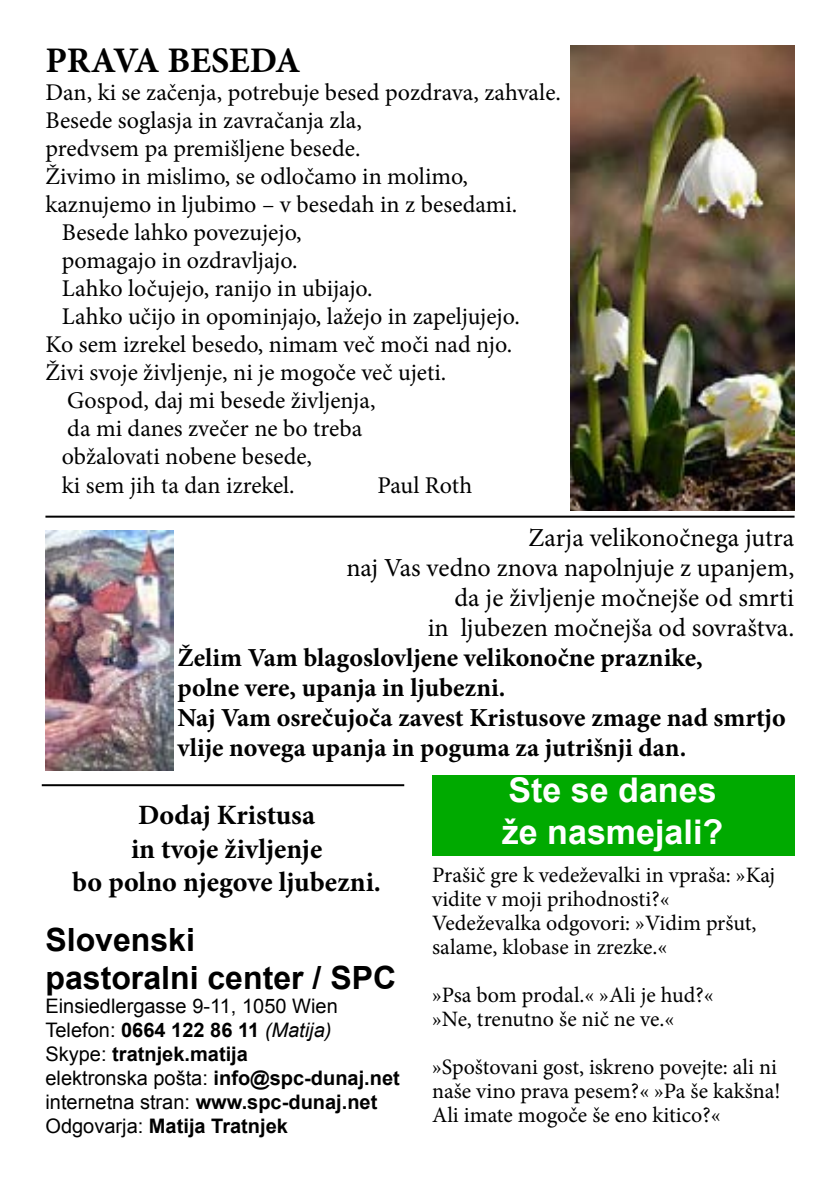
<style>
.page{position:relative;width:840px;height:1191px;background:#fff}
.page>*{position:absolute;margin:0;border:0;box-sizing:border-box;transform-origin:0 0}
.t1{font:700 36px "Minion Pro";letter-spacing:-.005em;color:#000}
.t2{font:700 34px/42px "Arial";color:#fff}
.t3{font:700 32px/38.4px "Arial";color:#000}
.t4{font:700 28px/33.6px "Minion Pro";color:#000;text-align:center}
.t5{font:700 26px/30px "Minion Pro";color:#000}
.t6{font:26px/30px "Minion Pro";color:#000;text-align:right}
.t7{font:24px "Minion Pro";color:#000}
.t8{font:22px/24px "Minion Pro";color:#000}
.t9{font:20px/24px "Arial";color:#000}
.s1{font-weight:700}
.s2{font-style:italic}
</style>
<div class="page">
<div style="left:432px;top:775px;width:362px;height:80px;background:#0a0"></div>
<hr style="left:45px;top:515px;width:749px;height:2px;background:#000">
<img style="left:570px;top:45px;width:224px;height:465px">
<img style="left:45px;top:530px;width:128px;height:240px">
<hr style="left:42px;top:784px;width:362px;height:2px;background:#000">
<h1 class="t1" style="left:45px;top:35px;width:256px">PRAVA BESEDA</h1>
<p class="t7" style="left:45px;top:76px;width:516px">Dan, ki se začenja, potrebuje besed pozdrava, zahvale.</p>
<p class="t7" style="left:45px;top:104px;width:318px">Besede soglasja in zavračanja zla,</p>
<p class="t7" style="left:45px;top:132px;width:316px">predvsem pa premišljene besede.</p>
<p class="t7" style="left:45px;top:160px;width:424px">Živimo in mislimo, se odločamo in molimo,</p>
<p class="t7" style="left:45px;top:188px;width:473px">kaznujemo in ljubimo – v besedah in z besedami.</p>
<p class="t7" style="left:62px;top:216px;width:241px">Besede lahko povezujejo,</p>
<p class="t7" style="left:62px;top:244px;width:237px">pomagajo in ozdravljajo.</p>
<p class="t7" style="left:62px;top:272px;width:312px">Lahko ločujejo, ranijo in ubijajo.</p>
<p class="t7" style="left:62px;top:300px;width:459px">Lahko učijo in opominjajo, lažejo in zapeljujejo.</p>
<p class="t7" style="left:45px;top:328px;width:468px">Ko sem izrekel besedo, nimam več moči nad njo.</p>
<p class="t7" style="left:45px;top:356px;width:402px">Živi svoje življenje, ni je mogoče več ujeti.</p>
<p class="t7" style="left:67px;top:384px;width:309px">Gospod, daj mi besede življenja,</p>
<p class="t7" style="left:67px;top:412px;width:296px">da mi danes zvečer ne bo treba</p>
<p class="t7" style="left:62px;top:440px;width:251px">obžalovati nobene besede,</p>
<p class="t7" style="left:62px;top:469px;width:234px">ki sem jih ta dan izrekel.</p>
<p class="t7" style="left:377px;top:469px;width:96px">Paul Roth</p>
<p class="t6" style="left:346px;top:522px;width:449px">Zarja velikonočnega jutra<br>naj Vas vedno znova napolnjuje z upanjem, da je življenje močnejše od smrti<br>in ljubezen močnejša od sovraštva.</p>
<p class="t5" style="left:177px;top:642px;width:609px">Želim Vam blagoslovljene velikonočne praznike,<br>polne vere, upanja in ljubezni.<br>Naj Vam osrečujoča zavest Kristusove zmage nad smrtjo vlije novega upanja in poguma za jutrišnji dan.</p>
<p class="t4" style="left:72px;top:798px;width:310px">Dodaj Kristusa<br>in tvoje življenje<br>bo polno njegove ljubezni.</p>
<h3 class="t3" style="left:45px;top:921px;width:352px">Slovenski<br>pastoralni center / SPC</h3>
<p class="t9" style="left:45px;top:994px;width:356px">Einsiedlergasse 9-11, 1050 Wien Telefon: <span class="s1">0664 122 86 11</span> <span class="s2">(Matija)<br></span>Skype: <span class="s1">tratnjek.matija<br></span>elektronska pošta: <span class="s1">info@spc-dunaj.net </span>internetna stran: <span class="s1">www.spc-dunaj.net </span>Odgovarja: <span class="s1">Matija Tratnjek</span></p>
<h2 class="t2" style="left:501px;top:770px;width:223px">Ste se danes že nasmejali?</h2>
<p class="t8" style="left:432px;top:863px;width:344px">Prašič gre k vedeževalki in vpraša: »Kaj vidite v moji prihodnosti?« Vedeževalka odgovori: »Vidim pršut, salame, klobase in zrezke.«</p>
<p class="t8" style="left:432px;top:983px;width:283px">»Psa bom prodal.« »Ali je hud?« »Ne, trenutno še nič ne ve.«</p>
<p class="t8" style="left:432px;top:1055px;width:350px">»Spoštovani gost, iskreno povejte: ali ni naše vino prava pesem?« »Pa še kakšna!<br>Ali imate mogoče še eno kitico?«</p>
</div>
